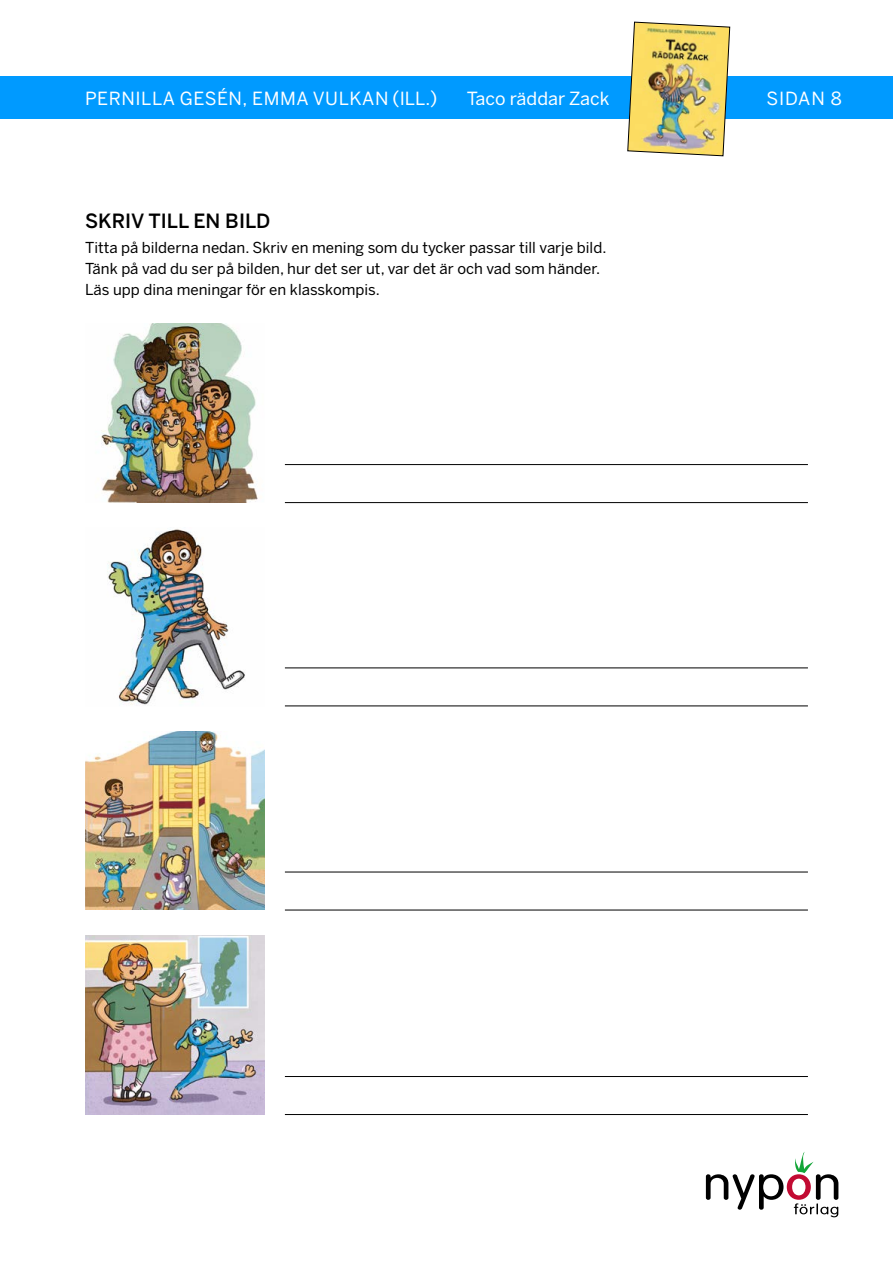
<style>
.page{position:relative;width:893px;height:1263px;background:#fff}
.page>*{position:absolute;margin:0;border:0;box-sizing:border-box;transform-origin:0 0}
.t1{font:500 19.5px "Benton Sans";color:#000}
.t2{font:18px "Benton Sans";letter-spacing:.03em;color:#fff}
.t3{font:18px "Benton Sans";color:#fff}
.t4{font:15px/21px "Benton Sans";color:#000}
</style>
<div class="page">
<svg style="left:706px;top:1152px;width:132px;height:65px"></svg>
<div style="left:0;top:77px;width:893px;height:42px;background:#009aff"></div>
<img style="left:627px;top:21px;width:103px;height:136px">
<hr style="left:285px;top:464px;width:523px;height:1px;background:#000">
<hr style="left:285px;top:502px;width:523px;height:1px;background:#000">
<hr style="left:285px;top:667px;width:523px;height:1px;background:#000">
<hr style="left:285px;top:705px;width:523px;height:1px;background:#000">
<hr style="left:285px;top:872px;width:523px;height:1px;background:#000">
<hr style="left:285px;top:910px;width:523px;height:1px;background:#000">
<hr style="left:285px;top:1076px;width:523px;height:1px;background:#000">
<hr style="left:285px;top:1114px;width:523px;height:1px;background:#000">
<img style="left:101px;top:323px;width:157px;height:179px">
<img style="left:107px;top:529px;width:138px;height:176px">
<img style="left:85px;top:731px;width:179px;height:179px">
<img style="left:85px;top:935px;width:179px;height:179px">
<p class="t2" style="left:85px;top:87px;width:354px">PERNILLA GESÉN, EMMA VULKAN (ILL.)</p>
<p class="t3" style="left:467px;top:87px;width:144px">Taco räddar Zack</p>
<p class="t2" style="left:766px;top:87px;width:77px">SIDAN 8</p>
<h1 class="t1" style="left:85px;top:209px;width:187px">SKRIV TILL EN BILD</h1>
<p class="t4" style="left:85px;top:237px;width:523px">Titta på bilderna nedan. Skriv en mening som du tycker passar till varje bild.<br>Tänk på vad du ser på bilden, hur det ser ut, var det är och vad som händer.<br>Läs upp dina meningar för en klasskompis.</p>
</div>
